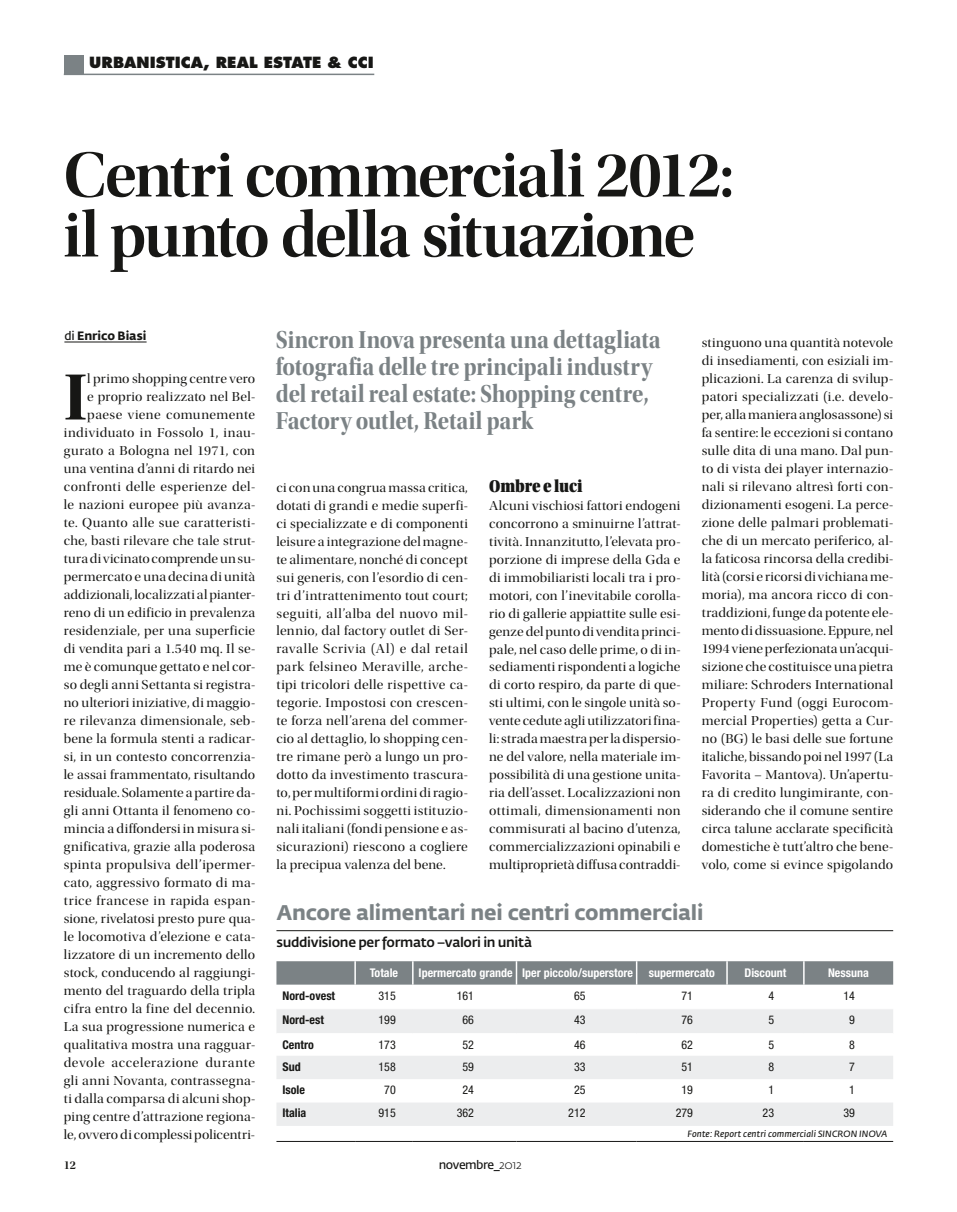
<style>
.page{position:relative;width:957px;height:1212px;background:#fff}
.page>*{position:absolute;margin:0;border:0;box-sizing:border-box;transform-origin:0 0}
.t1{font:68.1px "Utopia Std Bold Disp";color:#171715}
.t2{font:66px/60px "Utopia Std Semibold Disp";letter-spacing:-.03em;color:#171715}
.t3{font:25.5px/27px "Utopia Std Bold Disp";letter-spacing:-.005em;color:#7b8285;scale:.9 1}
.t4{font:700 21px "Fedra Sans Std";letter-spacing:-.01em;color:#7b8285}
.t5{font:18px "Utopia Std Black Headline";letter-spacing:-.005em;color:#171715;scale:.85 1}
.t6{font:800 15px "Futura Std";letter-spacing:.005em;color:#171715}
.t7{font:13.5px/18px "Utopia Std Disp";letter-spacing:.02em;color:#171715;text-align:justify;scale:1.05 1}
.t8{font:500 13.5px "Fedra Sans Std";letter-spacing:-.025em;color:#171715}
.t9{font:700 condensed 12px "Helvetica Neue LT Std";color:#fff}
.t10{font:condensed 12px "Helvetica Neue LT Std";color:#171715}
.t11{font:700 condensed 12px "Helvetica Neue LT Std";color:#171715}
.t12{font:600 12px "Fedra Sans Std";letter-spacing:-.04em;color:#171715}
.t13{font:700 12px "Fedra Sans Std";letter-spacing:-.01em;color:#171715}
.t14{font:12px "Utopia Std Semibold Disp";color:#171715}
.t15{font:italic 600 9px "Fedra Sans Std";letter-spacing:.01em;color:#171715}
.s1{font-weight:600}
.s2{font-weight:300}
</style>
<div class="page">
<hr style="left:64px;top:74px;width:310px;height:1px;background:#7b8285">
<div style="left:64px;top:56px;width:19px;height:19px;background:#7b8285"></div>
<hr style="left:64px;top:342px;width:83px;height:1px;background:#171715">
<svg style="left:276px;top:1009px;width:617px;height:117px;fill:#ecedee"></svg>
<hr style="left:276px;top:1033px;width:79px;height:1px;background:#fff">
<hr style="left:355px;top:1033px;width:58px;height:1px;background:#fff">
<hr style="left:413px;top:1033px;width:103px;height:1px;background:#fff">
<hr style="left:516px;top:1033px;width:120px;height:1px;background:#fff">
<hr style="left:636px;top:1033px;width:91px;height:1px;background:#fff">
<hr style="left:727px;top:1033px;width:77px;height:1px;background:#fff">
<hr style="left:804px;top:1033px;width:89px;height:1px;background:#fff">
<div style="left:276px;top:961px;width:617px;height:23px;background:#7b8285"></div>
<hr style="left:276px;top:1141px;width:79px;height:1px;background:#171715">
<hr style="left:355px;top:1141px;width:58px;height:1px;background:#171715">
<hr style="left:413px;top:1141px;width:103px;height:1px;background:#171715">
<hr style="left:516px;top:1141px;width:120px;height:1px;background:#171715">
<hr style="left:636px;top:1141px;width:91px;height:1px;background:#171715">
<hr style="left:727px;top:1141px;width:77px;height:1px;background:#171715">
<hr style="left:804px;top:1141px;width:89px;height:1px;background:#171715">
<hr style="left:276px;top:930px;width:617px;height:1px;background:#171715">
<p class="t6" style="left:89px;top:53px;width:286px">URBANISTICA, REAL ESTATE &amp; CCI</p>
<h2 class="t2" style="left:63px;top:146px;width:672px">Centri commerciali 2012: il punto della situazione</h2>
<p class="t13" style="left:64px;top:328px;width:83px"><span class="s1">di</span> Enrico Biasi</p>
<p class="t7" style="left:64px;top:370px;width:184px;text-align:right">l primo shopping centre vero<br>e proprio realizzato nel Bel&shy;paese viene comunemente individuato in Fossolo 1, inau&shy;gurato a Bologna nel 1971, con una ventina d’anni di ritardo nei confronti delle esperienze del&shy;le nazioni europee più avanza&shy;te. Quanto alle sue caratteristi&shy;che, basti rilevare che tale strut&shy;tura di vicinato comprende un su&shy;permercato e una decina di unità addizionali, localizzati al pianter&shy;reno di un edificio in prevalenza residenziale, per una superficie di vendita pari a 1.540 mq. Il se&shy;me è comunque gettato e nel cor&shy;so degli anni Settanta si registra&shy;no ulteriori iniziative, di maggio&shy;re rilevanza dimensionale, seb&shy;bene la formula stenti a radicar&shy;si, in un contesto concorrenzia&shy;le assai frammentato, risultando residuale. Solamente a partire da&shy;gli anni Ottanta il fenomeno co&shy;mincia a diffondersi in misura si&shy;gnificativa, grazie alla poderosa spinta propulsiva dell’ipermer&shy;cato, aggressivo formato di ma&shy;trice francese in rapida espan&shy;sione, rivelatosi presto pure qua&shy;le locomotiva d’elezione e cata&shy;lizzatore di un incremento dello stock, conducendo al raggiungi&shy;mento del traguardo della tripla cifra entro la fine del decennio.<br>La sua progressione numerica e qualitativa mostra una ragguar&shy;devole accelerazione durante gli anni Novanta, contrassegna&shy;ti dalla comparsa di alcuni shop&shy;ping centre d’attrazione regiona&shy;le, ovvero di complessi policentri-</p>
<h1 class="t1" style="left:64px;top:359px;width:25px">I</h1>
<h3 class="t3" style="left:276px;top:326px;width:429px">Sincron Inova presenta una dettagliata fotografia delle tre principali industry del retail real estate: Shopping centre, Factory outlet, Retail park</h3>
<p class="t7" style="left:276px;top:478px;width:184px">ci con una congrua massa critica, dotati di grandi e medie superfi&shy;ci specializzate e di componenti leisure a integrazione del magne&shy;te alimentare, nonché di concept sui generis, con l’esordio di cen&shy;tri d’intrattenimento tout court; seguiti, all’alba del nuovo mil&shy;lennio, dal factory outlet di Ser&shy;ravalle Scrivia (Al) e dal retail park felsineo Meraville, arche&shy;tipi tricolori delle rispettive ca&shy;tegorie. Impostosi con crescen&shy;te forza nell’arena del commer&shy;cio al dettaglio, lo shopping cen&shy;tre rimane però a lungo un pro&shy;dotto da investimento trascura&shy;to, per multiformi ordini di ragio&shy;ni. Pochissimi soggetti istituzio&shy;nali italiani (fondi pensione e as&shy;sicurazioni) riescono a cogliere la precipua valenza del bene.</p>
<h3 class="t5" style="left:489px;top:476px;width:111px">Ombre e luci</h3>
<p class="t7" style="left:489px;top:496px;width:184px">Alcuni vischiosi fattori endogeni concorrono a sminuirne l’attrat&shy;tività. Innanzitutto, l’elevata pro&shy;porzione di imprese della Gda e di immobiliaristi locali tra i pro&shy;motori, con l’inevitabile corolla&shy;rio di gallerie appiattite sulle esi&shy;genze del punto di vendita princi&shy;pale, nel caso delle prime, o di in&shy;sediamenti rispondenti a logiche di corto respiro, da parte di que&shy;sti ultimi, con le singole unità so&shy;vente cedute agli utilizzatori fina&shy;li: strada maestra per la dispersio&shy;ne del valore, nella materiale im&shy;possibilità di una gestione unita&shy;ria dell’asset. Localizzazioni non ottimali, dimensionamenti non commisurati al bacino d’utenza, commercializzazioni opinabili e multiproprietà diffusa contraddi-</p>
<p class="t7" style="left:702px;top:334px;width:184px">stinguono una quantità notevole di insediamenti, con esiziali im&shy;plicazioni. La carenza di svilup&shy;patori specializzati (i.e. develo&shy;per, alla maniera anglosassone) si fa sentire: le eccezioni si contano sulle dita di una mano. Dal pun&shy;to di vista dei player internazio&shy;nali si rilevano altresì forti con&shy;dizionamenti esogeni. La perce&shy;zione delle palmari problemati&shy;che di un mercato periferico, al&shy;la faticosa rincorsa della credibi&shy;lità (corsi e ricorsi di vichiana me&shy;moria), ma ancora ricco di con&shy;traddizioni, funge da potente ele&shy;mento di dissuasione. Eppure, nel 1994 viene perfezionata un’acqui&shy;sizione che costituisce una pietra miliare: Schroders International Property Fund (oggi Eurocom&shy;mercial Properties) getta a Cur&shy;no (BG) le basi delle sue fortune italiche, bissando poi nel 1997 (La Favorita – Mantova). Un’apertu&shy;ra di credito lungimirante, con&shy;siderando che il comune sentire circa talune acclarate specificità domestiche è tutt’altro che bene&shy;volo, come si evince spigolando</p>
<h3 class="t4" style="left:276px;top:899px;width:428px">Ancore alimentari nei centri commerciali</h3>
<p class="t8" style="left:276px;top:934px;width:257px">suddivisione per formato –valori in unità</p>
<p class="t9" style="left:370px;top:966px;width:30px">Totale</p>
<p class="t9" style="left:419px;top:966px;width:216px">Ipermercato grande Iper piccolo/superstore</p>
<p class="t9" style="left:649px;top:966px;width:68px">supermercato</p>
<p class="t9" style="left:744px;top:966px;width:43px">Discount</p>
<p class="t9" style="left:828px;top:966px;width:42px">Nessuna</p>
<p class="t11" style="left:282px;top:988px;width:54px">Nord-ovest</p>
<p class="t10" style="left:378px;top:988px;width:19px">315</p>
<p class="t10" style="left:457px;top:988px;width:19px">161</p>
<p class="t10" style="left:574px;top:988px;width:13px">65</p>
<p class="t10" style="left:681px;top:988px;width:13px">71</p>
<p class="t10" style="left:768px;top:988px;width:7px">4</p>
<p class="t10" style="left:843px;top:988px;width:13px">14</p>
<p class="t11" style="left:282px;top:1012px;width:43px">Nord-est</p>
<p class="t10" style="left:378px;top:1012px;width:19px">199</p>
<p class="t10" style="left:462px;top:1012px;width:13px">66</p>
<p class="t10" style="left:574px;top:1012px;width:13px">43</p>
<p class="t10" style="left:681px;top:1012px;width:13px">76</p>
<p class="t10" style="left:768px;top:1012px;width:7px">5</p>
<p class="t10" style="left:849px;top:1012px;width:7px">9</p>
<p class="t11" style="left:282px;top:1037px;width:33px">Centro</p>
<p class="t10" style="left:378px;top:1037px;width:19px">173</p>
<p class="t10" style="left:462px;top:1037px;width:13px">52</p>
<p class="t10" style="left:574px;top:1037px;width:13px">46</p>
<p class="t10" style="left:681px;top:1037px;width:13px">62</p>
<p class="t10" style="left:768px;top:1037px;width:7px">5</p>
<p class="t10" style="left:849px;top:1037px;width:7px">8</p>
<p class="t11" style="left:282px;top:1059px;width:20px">Sud</p>
<p class="t10" style="left:378px;top:1059px;width:19px">158</p>
<p class="t10" style="left:462px;top:1059px;width:13px">59</p>
<p class="t10" style="left:574px;top:1059px;width:13px">33</p>
<p class="t10" style="left:681px;top:1059px;width:13px">51</p>
<p class="t10" style="left:768px;top:1059px;width:7px">8</p>
<p class="t10" style="left:849px;top:1059px;width:7px">7</p>
<p class="t11" style="left:282px;top:1082px;width:24px">Isole</p>
<p class="t10" style="left:384px;top:1083px;width:13px">70</p>
<p class="t10" style="left:462px;top:1083px;width:13px">24</p>
<p class="t10" style="left:574px;top:1083px;width:13px">25</p>
<p class="t10" style="left:681px;top:1083px;width:13px">19</p>
<p class="t10" style="left:768px;top:1083px;width:7px">1</p>
<p class="t10" style="left:849px;top:1083px;width:7px">1</p>
<p class="t11" style="left:282px;top:1106px;width:25px">Italia</p>
<p class="t10" style="left:378px;top:1106px;width:19px">915</p>
<p class="t10" style="left:457px;top:1106px;width:19px">362</p>
<p class="t10" style="left:568px;top:1106px;width:19px">212</p>
<p class="t10" style="left:676px;top:1106px;width:19px">279</p>
<p class="t10" style="left:762px;top:1106px;width:13px">23</p>
<p class="t10" style="left:843px;top:1106px;width:13px">39</p>
<p class="t15" style="left:687px;top:1128px;width:201px">Fonte: Report centri commerciali SINCRON INOVA</p>
<p class="t14" style="left:64px;top:1158px;width:14px">12</p>
<p class="t12" style="left:439px;top:1157px;width:84px">novembre_<span class="s2">2012</span></p>
</div>
